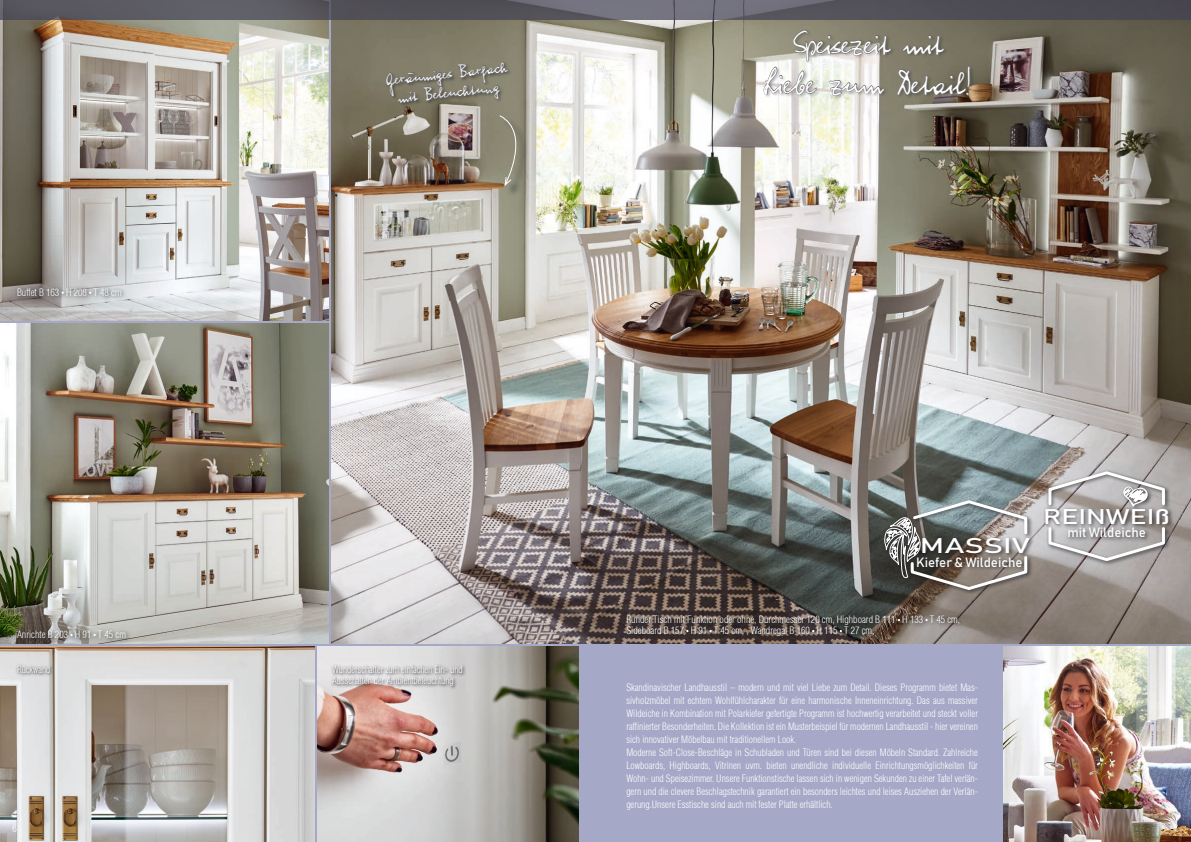
<style>
.page{position:relative;width:1191px;height:842px;background:#a5a9c7}
.page>*{position:absolute;margin:0;border:0;box-sizing:border-box;transform-origin:0 0}
.t1{font:50px/40px "WIP Money Maker";letter-spacing:-.01em;color:#fff;text-align:center;scale:.9 1}
.t2{font:24px/19px "WIP Money Maker";color:#fff;text-align:center;scale:.9 1}
.t3{font:21px "Bahnschrift";color:#fff;scale:1.34 1}
.t4{font:21px "Bahnschrift";color:#fff;scale:1.5 1}
.t5{font:13.3px "Bahnschrift";color:#fff}
.t6{font:300 condensed 10px/13px "Helvetica";color:#fff;scale:.96 1}
.t7{font:300 condensed 10px/11px "Helvetica";color:#fff}
.t8{font:300 condensed 10px/11px "Helvetica";color:#fff;scale:.94 1}
</style>
<div class="page">
<img style="left:1003px;top:646px;width:188px;height:196px">
<img style="left:0;top:646px;width:315px;height:196px">
<img style="left:317px;top:646px;width:261px;height:196px">
<img style="left:332px;top:20px;width:859px;height:623px">
<img style="left:0;top:20px;width:329px;height:300px">
<img style="left:0;top:323px;width:329px;height:320px">
<svg style="left:0;top:0;width:1191px;height:20px;fill:#55535a"></svg>
<div style="left:1043px;top:469px;width:130px;height:98px;background:#1b1c20;opacity:.75"></div>
<svg style="left:1047px;top:526px;width:119px;height:37px"></svg>
<svg style="left:1047px;top:471px;width:119px;height:36px"></svg>
<div style="left:881px;top:498px;width:153px;height:97px;background:#1b1c20;opacity:.75"></div>
<svg style="left:883px;top:499px;width:145px;height:93px"></svg>
<svg style="left:330px;top:664px;width:136px;height:25px"></svg>
<div style="left:762px;top:29px;width:212px;height:71px;background:#1b1c20;opacity:.45"></div>
<svg style="left:793px;top:30px;width:98px;height:31px"></svg>
<svg style="left:903px;top:35px;width:41px;height:20px"></svg>
<svg style="left:763px;top:67px;width:53px;height:28px"></svg>
<svg style="left:829px;top:80px;width:55px;height:16px"></svg>
<svg style="left:897px;top:66px;width:73px;height:30px"></svg>
<div style="left:385px;top:61px;width:127px;height:46px;background:#1b1c20;opacity:.75"></div>
<svg style="left:386px;top:62px;width:122px;height:41px"></svg>
<div style="left:502px;top:117px;width:27px;height:81px;background:#1b1c20;opacity:.75"></div>
<svg style="left:498px;top:114px;width:34px;height:74px"></svg>
<svg style="left:15px;top:664px;width:39px;height:13px"></svg>
<svg style="left:14px;top:285px;width:113px;height:17px"></svg>
<svg style="left:14px;top:627px;width:117px;height:17px"></svg>
<svg style="left:623px;top:612px;width:342px;height:29px"></svg>
<p class="t7" style="left:17px;top:287px;width:106px">Buffet B 163 H 208 T 48 cm</p>
<p class="t7" style="left:17px;top:629px;width:110px">Anrichte B 203 H 91 T 45 cm</p>
<p class="t8" style="left:17px;top:664px;width:37px">Rückwand</p>
<p class="t7" style="left:13px;top:823px;width:6px">6</p>
<h2 class="t2" style="left:385px;top:74px;width:137px;rotate:-6deg">Geräumiges Barfach mit Beleuchtung</h2>
<h1 class="t1" style="left:764px;top:31px;width:232px">Speisezeit mit<br>Liebe zum Detail!</h1>
<p class="t8" style="left:332px;top:664px;width:140px">Wunderschalter zum einfachen Ein- und<br>Ausschalten der Ambientbeleuchtung</p>
<h3 class="t4" style="left:920px;top:532px;width:75px">MASSIV</h3>
<h3 class="t5" style="left:916px;top:553px;width:108px">Kiefer &amp; Wildeiche</h3>
<h3 class="t5" style="left:920px;top:536px;width:34px">Liebe</h3>
<h3 class="t3" style="left:1043px;top:503px;width:96px">REINWEIß</h3>
<h3 class="t5" style="left:1067px;top:524px;width:80px">mit Wildeiche</h3>
<p class="t7" style="left:626px;top:614px;width:335px">Runder Tisch mit Funktion oder ohne, Durchmesser 120 cm, Highboard B 111 H 133 T 45 cm,<br>Sideboard B 157 H 91 T 45 cm, , Wandregal B 160 H 115 T 27 cm,</p>
<p class="t6" style="left:626px;top:680px;width:368px">Skandinavischer Landhausstil – modern und mit viel Liebe zum Detail. Dieses Programm bietet Mas&shy;sivholzmöbel mit echtem Wohlfühlcharakter für eine harmonische Inneneinrichtung. Das aus massiver Wildeiche in Kombination mit Polarkiefer gefertigte Programm ist hochwertig verarbeitet und steckt voller raffinierter Besonderheiten. Die Kollektion ist ein Musterbeispiel für modernen Landhausstil - hier vereinen sich innovativer Möbelbau mit traditionellem Look.<br>Moderne Soft-Close-Beschläge in Schubladen und Türen sind bei diesen Möbeln Standard. Zahlreiche Lowboards, Highboards, Vitrinen uvm. bieten unendliche individuelle Einrichtungsmöglichkeiten für Wohn- und Speisezimmer. Unsere Funktionstische lassen sich in wenigen Sekunden zu einer Tafel verlän&shy;gern und die clevere Beschlagstechnik garantiert ein besonders leichtes und leises Ausziehen der Verlän&shy;gerung.Unsere Esstische sind auch mit fester Platte erhältlich.</p>
<p class="t7" style="left:1174px;top:823px;width:6px">7</p>
</div>
